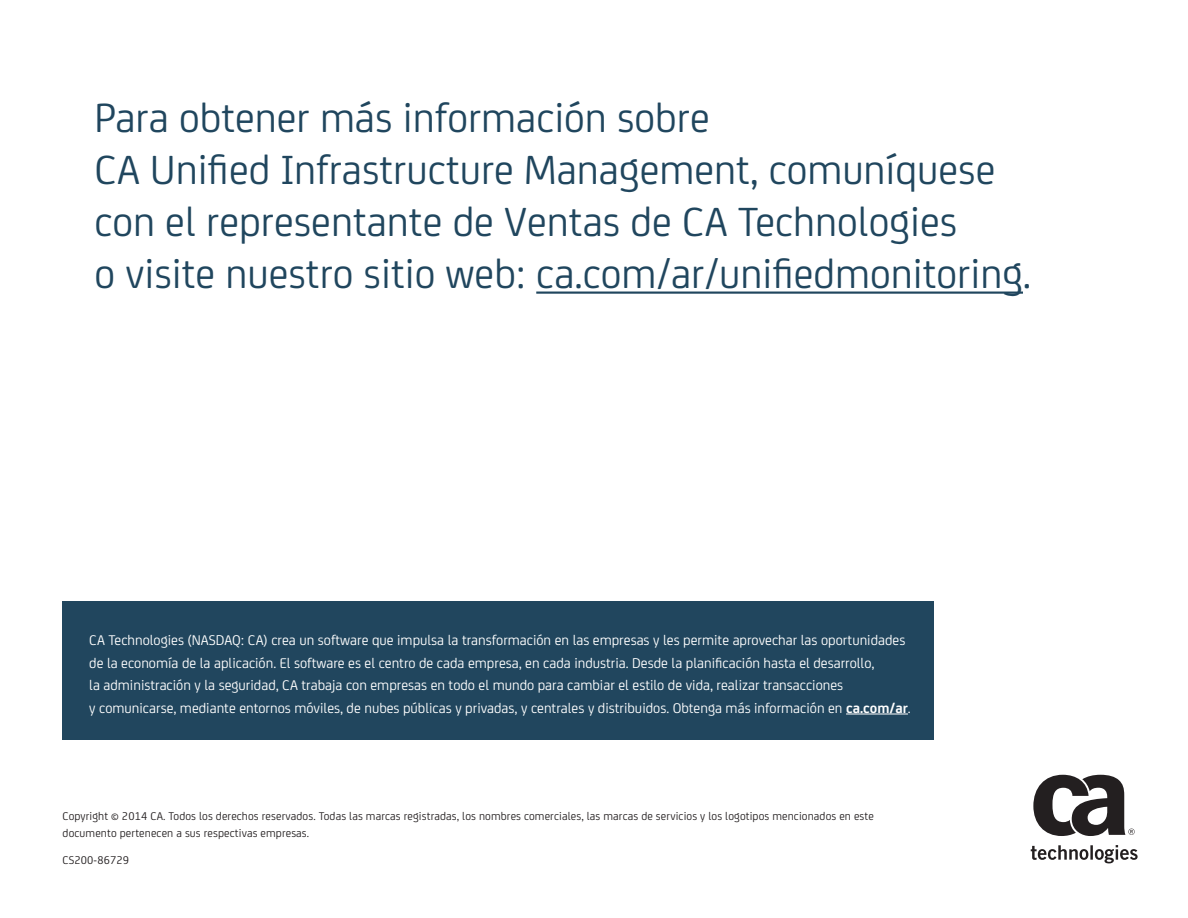
<style>
.page{position:relative;width:1188px;height:918px;background:#fff}
.page>*{position:absolute;margin:0;border:0;box-sizing:border-box;transform-origin:0 0}
.t1{font:43.5px/52.2px "CA Sans";color:#20465e}
.t2{font:15px/22.5px "CA Sans";color:#fff}
.t3{font:12px/16.5px "CA Sans";letter-spacing:.01em;color:#231f20}
.s1{font-weight:700}
</style>
<div class="page">
<hr style="left:536px;top:292px;width:487px;height:2px;background:#20465e">
<svg style="left:1031px;top:845px;width:107px;height:18px"></svg>
<svg style="left:1033px;top:775px;width:102px;height:61px"></svg>
<div style="left:62px;top:601px;width:872px;height:139px;background:#21465e"></div>
<hr style="left:846px;top:714px;width:62px;height:1px;background:#fff">
<h1 class="t1" style="left:94px;top:89px;width:938px">Para obtener más información sobre<br>CA Unified Infrastructure Management, comuníquese con el representante de Ventas de CA Technologies<br>o visite nuestro sitio web: ca.com/ar/unifiedmonitoring.</h1>
<p class="t2" style="left:89px;top:628px;width:823px">CA Technologies (NASDAQ: CA) crea un software que impulsa la transformación en las empresas y les permite aprovechar las oportunidades de la economía de la aplicación. El software es el centro de cada empresa, en cada industria. Desde la planificación hasta el desarrollo,<br>la administración y la seguridad, CA trabaja con empresas en todo el mundo para cambiar el estilo de vida, realizar transacciones<br>y comunicarse, mediante entornos móviles, de nubes públicas y privadas, y centrales y distribuidos. Obtenga más información en <span class="s1">ca.com/ar</span>.</p>
<p class="t3" style="left:63px;top:807px;width:813px">Copyright © 2014 CA. Todos los derechos reservados. Todas las marcas registradas, los nombres comerciales, las marcas de servicios y los logotipos mencionados en este documento pertenecen a sus respectivas empresas.</p>
<p class="t3" style="left:63px;top:851px;width:68px">CS200-86729</p>
</div>
